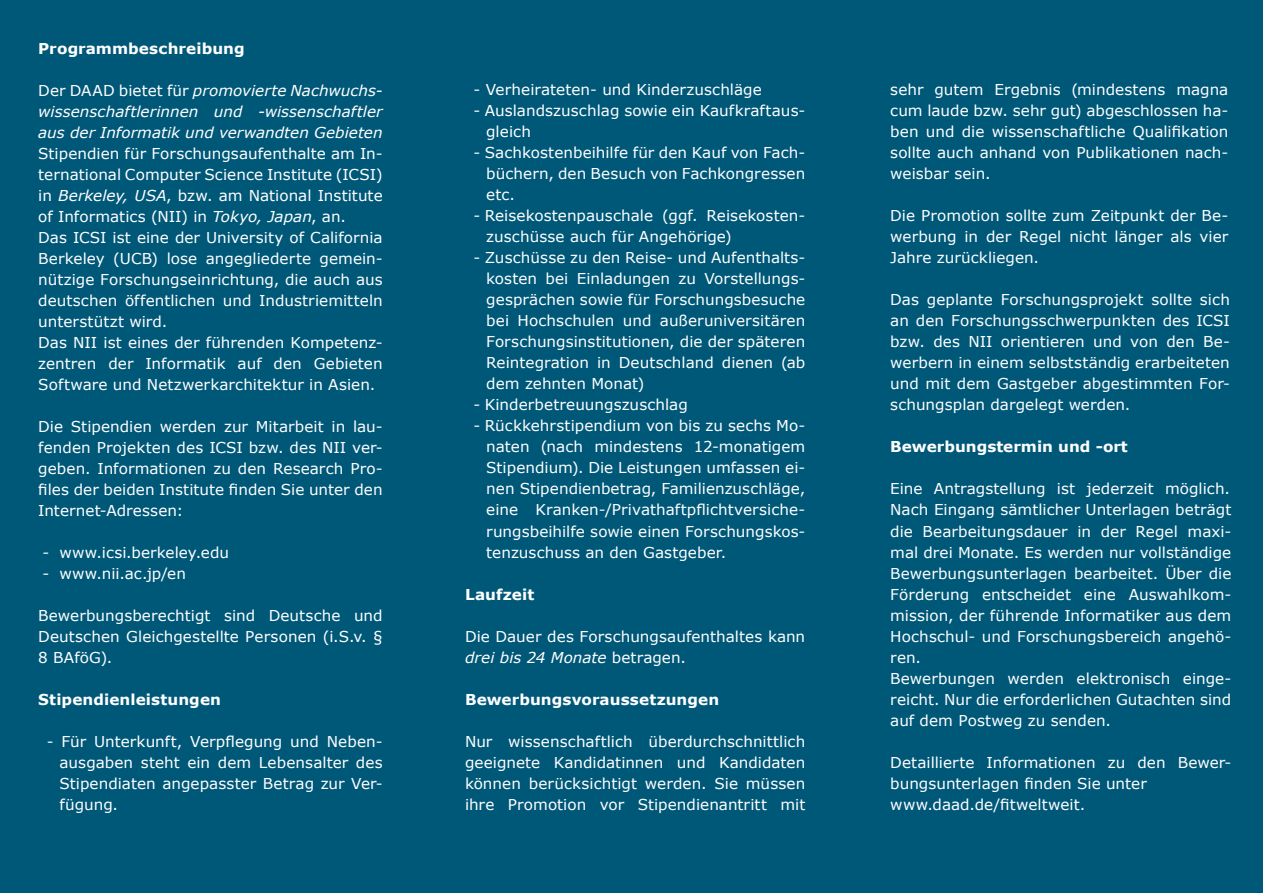
<style>
.page{position:relative;width:1263px;height:893px;background:#005879}
.page>*{position:absolute;margin:0;border:0;box-sizing:border-box;transform-origin:0 0}
.t1{font:15px/21px "Verdana";letter-spacing:.005em;color:#fff;text-align:justify}
.t2{font:italic 15px/21px "Verdana";color:#fff;text-align:justify}
.t3{font:700 15px "Verdana";letter-spacing:.005em;color:#fff}
.s1{font-style:normal}
.s2{font-style:italic}
</style>
<div class="page">
<p class="t3" style="left:38px;top:39px;width:208px">Programmbeschreibung</p>
<p class="t2" style="left:38px;top:80px;width:346px"><span class="s1">Der DAAD bietet für</span> promovierte Nachwuchs&shy;wissenschaftlerinnen und -wissenschaftler aus der Informatik und verwandten Gebieten</p>
<p class="t1" style="left:38px;top:143px;width:346px;text-align:left">Stipendien für Forschungsaufenthalte am In&shy;ternational Computer Science Institute (ICSI) in <span class="s2">Berkeley, USA</span>, bzw. am National Institute of Informatics (NII) in <span class="s2">Tokyo, Japan</span>, an.<br>Das ICSI ist eine der University of California Berkeley (UCB) lose angegliederte gemein&shy;nützige Forschungseinrichtung, die auch aus deutschen öffentlichen und Industriemitteln unterstützt wird.<br>Das NII ist eines der führenden Kompetenz&shy;zentren der Informatik auf den Gebieten Software und Netzwerkarchitektur in Asien.</p>
<p class="t1" style="left:38px;top:416px;width:346px">Die Stipendien werden zur Mitarbeit in lau&shy;fenden Projekten des ICSI bzw. des NII ver&shy;geben. Informationen zu den Research Pro&shy;files der beiden Institute finden Sie unter den Internet-Adressen:</p>
<p class="t1" style="left:43px;top:542px;width:188px">- www.icsi.berkeley.edu</p>
<p class="t1" style="left:43px;top:563px;width:145px">- www.nii.ac.jp/en</p>
<p class="t1" style="left:38px;top:605px;width:346px">Bewerbungsberechtigt sind Deutsche und Deutschen Gleichgestellte Personen (i.S.v. § 8 BAföG).</p>
<p class="t3" style="left:38px;top:690px;width:184px">Stipendienleistungen</p>
<p class="t1" style="left:60px;top:731px;width:325px;text-indent:-13px">- Für Unterkunft, Verpflegung und Neben&shy;ausgaben steht ein dem Lebensalter des Stipendiaten angepasster Betrag zur Ver&shy;fügung.</p>
<p class="t1" style="left:473px;top:79px;width:290px">- Verheirateten- und Kinderzuschläge</p>
<p class="t1" style="left:486px;top:100px;width:321px;text-indent:-13px">- Auslandszuschlag sowie ein Kaufkraftaus&shy;gleich</p>
<p class="t1" style="left:486px;top:142px;width:321px;text-indent:-13px">- Sachkostenbeihilfe für den Kauf von Fach&shy;büchern, den Besuch von Fachkongressen etc.</p>
<p class="t1" style="left:486px;top:205px;width:321px;text-indent:-13px">- Reisekostenpauschale (ggf. Reisekosten&shy;zuschüsse auch für Angehörige)</p>
<p class="t1" style="left:486px;top:247px;width:321px;text-indent:-13px">- Zuschüsse zu den Reise- und Aufenthalts&shy;kosten bei Einladungen zu Vorstellungs&shy;gesprächen sowie für Forschungsbesuche bei Hochschulen und außeruniversitären Forschungsinstitutionen, die der späteren Reintegration in Deutschland dienen (ab dem zehnten Monat)</p>
<p class="t1" style="left:473px;top:394px;width:216px">- Kinderbetreuungszuschlag</p>
<p class="t1" style="left:486px;top:415px;width:321px;text-indent:-13px">- Rückkehrstipendium von bis zu sechs Mo&shy;naten (nach mindestens 12-monatigem Stipendium). Die Leistungen umfassen ei&shy;nen Stipendienbetrag, Familienzuschläge, eine Kranken-/Privathaftpflichtversiche&shy;rungsbeihilfe sowie einen Forschungskos&shy;tenzuschuss an den Gastgeber.</p>
<p class="t3" style="left:465px;top:584px;width:71px">Laufzeit</p>
<p class="t1" style="left:465px;top:625px;width:342px">Die Dauer des Forschungsaufenthaltes kann <span class="s2">drei bis 24 Monate</span> betragen.</p>
<p class="t3" style="left:465px;top:689px;width:256px">Bewerbungsvoraussetzungen</p>
<p class="t1" style="left:465px;top:730px;width:342px">Nur wissenschaftlich überdurchschnittlich geeignete Kandidatinnen und Kandidaten können berücksichtigt werden. Sie müssen ihre Promotion vor Stipendienantritt mit</p>
<p class="t1" style="left:890px;top:79px;width:340px">sehr gutem Ergebnis (mindestens magna cum laude bzw. sehr gut) abgeschlossen ha&shy;ben und die wissenschaftliche Qualifikation sollte auch anhand von Publikationen nach&shy;weisbar sein.</p>
<p class="t1" style="left:890px;top:205px;width:340px">Die Promotion sollte zum Zeitpunkt der Be&shy;werbung in der Regel nicht länger als vier Jahre zurückliegen.</p>
<p class="t1" style="left:890px;top:289px;width:341px">Das geplante Forschungsprojekt sollte sich an den Forschungsschwerpunkten des ICSI bzw. des NII orientieren und von den Be&shy;werbern in einem selbstständig erarbeiteten und mit dem Gastgeber abgestimmten For&shy;schungsplan dargelegt werden.</p>
<p class="t3" style="left:890px;top:437px;width:239px">Bewerbungstermin und -ort</p>
<p class="t1" style="left:890px;top:478px;width:343px;text-align:left">Eine Antragstellung ist jederzeit möglich.<br>Nach Eingang sämtlicher Unterlagen beträgt die Bearbeitungsdauer in der Regel maxi&shy;mal drei Monate. Es werden nur vollständige Bewerbungsunterlagen bearbeitet. Über die Förderung entscheidet eine Auswahlkom&shy;mission, der führende Informatiker aus dem Hochschul- und Forschungsbereich angehö&shy;ren.<br>Bewerbungen werden elektronisch einge&shy;reicht. Nur die erforderlichen Gutachten sind auf dem Postweg zu senden.</p>
<p class="t1" style="left:890px;top:751px;width:343px;text-align:left">Detaillierte Informationen zu den Bewer&shy;bungsunterlagen finden Sie unter www.daad.de/fitweltweit.</p>
</div>
